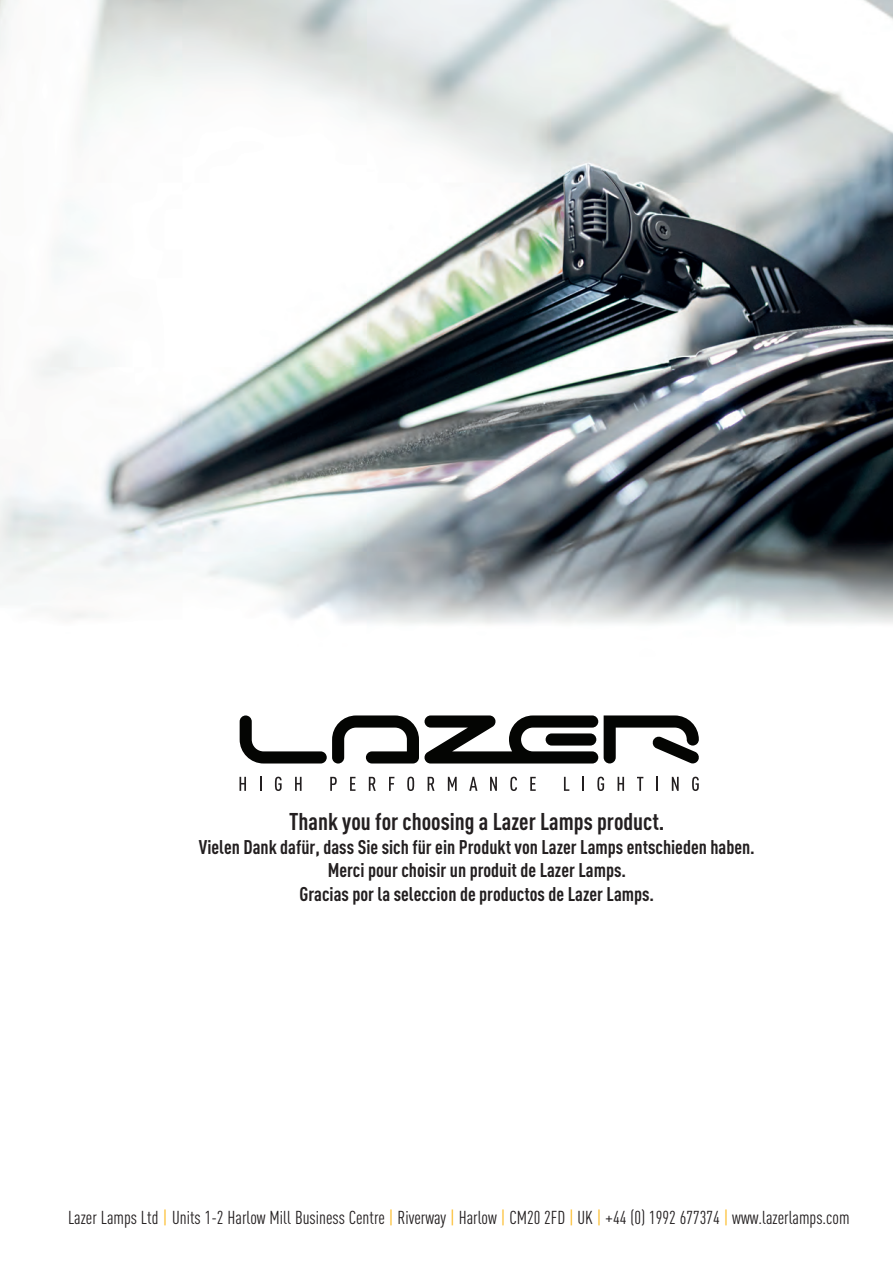
<style>
.page{position:relative;width:893px;height:1263px;background:#fff}
.page>*{position:absolute;margin:0;border:0;box-sizing:border-box;transform-origin:0 0}
.t1{font:700 condensed 24px "DINOT";color:#231f20}
.t2{font:700 condensed 19.65px/23.5px "DINOT";color:#231f20;text-align:center}
.t3{font:condensed 18.45px "DINOT";color:#231f20}
.s1{color:#fcb615}
</style>
<div class="page">
<svg style="left:240px;top:715px;width:459px;height:48px"></svg>
<svg style="left:239px;top:777px;width:7px;height:14px"></svg>
<svg style="left:260px;top:777px;width:1px;height:14px"></svg>
<svg style="left:275px;top:777px;width:7px;height:14px"></svg>
<svg style="left:295px;top:777px;width:7px;height:14px"></svg>
<svg style="left:330px;top:777px;width:7px;height:14px"></svg>
<svg style="left:350px;top:777px;width:5px;height:14px"></svg>
<svg style="left:369px;top:777px;width:7px;height:14px"></svg>
<svg style="left:389px;top:777px;width:5px;height:14px"></svg>
<svg style="left:407px;top:777px;width:7px;height:14px"></svg>
<svg style="left:428px;top:777px;width:7px;height:14px"></svg>
<svg style="left:448px;top:777px;width:9px;height:14px"></svg>
<svg style="left:469px;top:777px;width:8px;height:14px"></svg>
<svg style="left:490px;top:777px;width:7px;height:14px"></svg>
<svg style="left:510px;top:777px;width:7px;height:14px"></svg>
<svg style="left:530px;top:777px;width:6px;height:14px"></svg>
<svg style="left:564px;top:777px;width:5px;height:14px"></svg>
<svg style="left:582px;top:777px;width:2px;height:14px"></svg>
<svg style="left:597px;top:777px;width:7px;height:14px"></svg>
<svg style="left:618px;top:777px;width:6px;height:14px"></svg>
<svg style="left:637px;top:777px;width:6px;height:14px"></svg>
<svg style="left:656px;top:777px;width:2px;height:14px"></svg>
<svg style="left:672px;top:777px;width:7px;height:14px"></svg>
<svg style="left:692px;top:777px;width:7px;height:14px"></svg>
<img style="left:0;top:0;width:893px;height:624px">
<p class="t1" style="left:289px;top:807px;width:377px">Thank you for choosing a Lazer Lamps product.</p>
<p class="t2" style="left:199px;top:835px;width:557px">Vielen Dank dafür, dass Sie sich für ein Produkt von Lazer Lamps entschieden haben.<br>Merci pour choisir un produit de Lazer Lamps.<br>Gracias por la seleccion de productos de Lazer Lamps.</p>
<p class="t3" style="left:68px;top:1207px;width:783px">Lazer Lamps Ltd <span class="s1">|</span> Units 1-2 Harlow Mill Business Centre <span class="s1">|</span> Riverway <span class="s1">|</span> Harlow <span class="s1">|</span> CM20 2FD <span class="s1">|</span> UK <span class="s1">|</span> +44 (0) 1992 677374 <span class="s1">|</span> www.lazerlamps.com</p>
</div>
